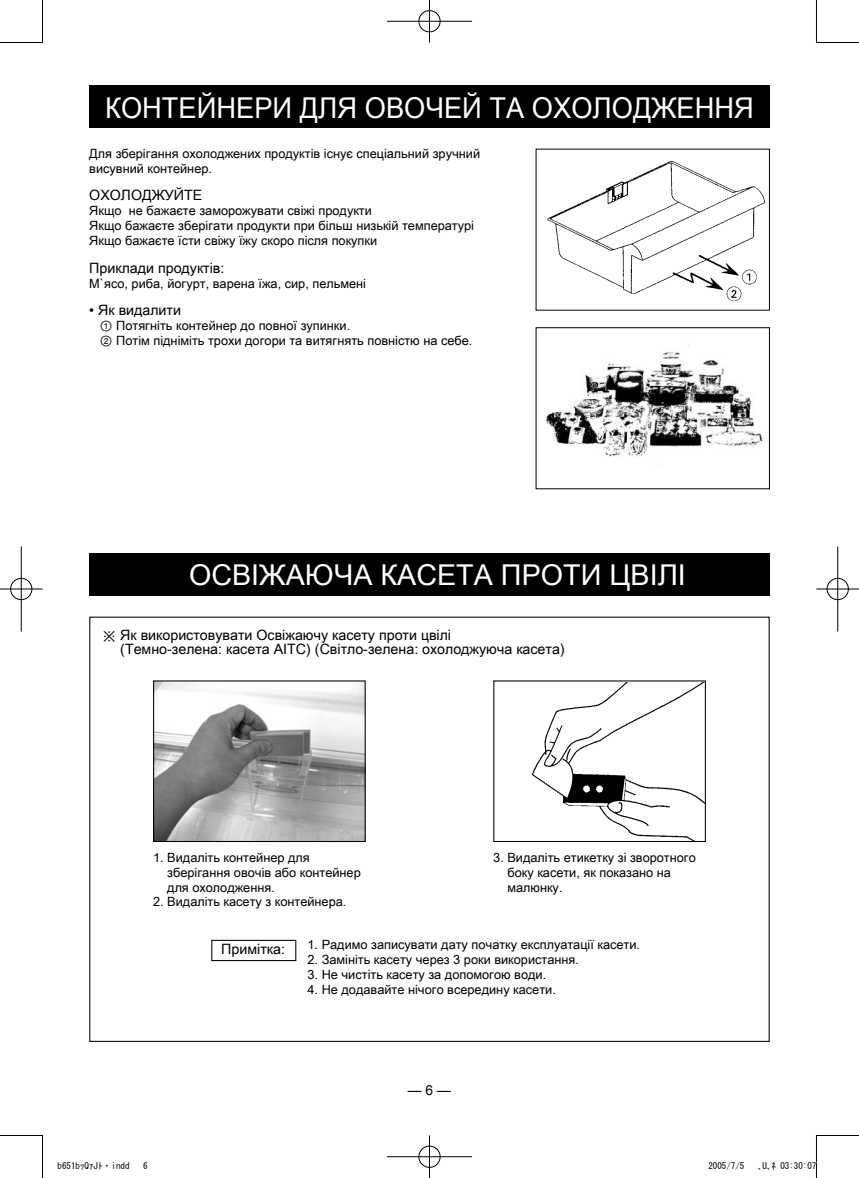
<style>
.page{position:relative;width:859px;height:1178px;background:#fff}
.page>*{position:absolute;margin:0;border:0;box-sizing:border-box;transform-origin:0 0}
.頂標{font:28.65px "Arial Unicode MS";color:#fff;scale:.95 1}
.頂標-2{font:28.65px "Arial Unicode MS";color:#fff}
.小標3mm{font:14.25px/14.9px "Arial Unicode MS";color:#000}
.小標2mm{font:14.25px "Arial Unicode MS";color:#000}
.頁碼{font:13.8px "Arial";color:#000}
.內文{font:12.75px/14.9px "Arial Unicode MS";color:#000}
.內文內縮2_5mm{font:12.75px "Arial Unicode MS";color:#000}
.t1{font:9px "MS Gothic";color:#000}
</style>
<div class="page">
<div style="left:89px;top:85px;width:681px;height:43px;background:#000"></div>
<div style="left:89px;top:553px;width:681px;height:42px;background:#000"></div>
<img style="left:155px;top:682px;width:209px;height:158px">
<div style="left:153px;top:680px;width:213px;height:162px;border:1px solid #000"></div>
<img style="left:532px;top:682px;width:172px;height:158px">
<div style="left:493px;top:680px;width:213px;height:162px;border:1px solid #000"></div>
<img style="left:547px;top:161px;width:218px;height:141px">
<img style="left:546px;top:344px;width:217px;height:113px">
<div style="left:536px;top:327px;width:234px;height:162px;border:1px solid #000"></div>
<div style="left:211px;top:940px;width:85px;height:21px;border:1px solid #000"></div>
<hr style="left:0;top:42px;width:43px;height:1px;background:#000">
<hr style="left:816px;top:42px;width:43px;height:1px;background:#000">
<hr style="left:0;top:1135px;width:43px;height:1px;background:#000">
<hr style="left:816px;top:1135px;width:43px;height:1px;background:#000">
<hr style="left:42px;top:0;width:1px;height:43px;background:#000">
<hr style="left:42px;top:1135px;width:1px;height:43px;background:#000">
<hr style="left:816px;top:0;width:1px;height:43px;background:#000">
<hr style="left:816px;top:1135px;width:1px;height:43px;background:#000">
<div style="left:418px;top:10px;width:23px;height:23px;border:2px solid #fff;border-radius:50%"></div>
<hr style="left:387px;top:20px;width:85px;height:2px;background:#fff">
<hr style="left:428px;top:0;width:3px;height:43px;background:#fff">
<div style="left:419px;top:10px;width:21px;height:22px;border:1px solid #000;border-radius:50%"></div>
<hr style="left:387px;top:21px;width:85px;height:1px;background:#000">
<hr style="left:429px;top:0;width:1px;height:43px;background:#000">
<div style="left:418px;top:1145px;width:23px;height:23px;border:2px solid #fff;border-radius:50%"></div>
<hr style="left:387px;top:1155px;width:85px;height:3px;background:#fff">
<hr style="left:428px;top:1135px;width:3px;height:43px;background:#fff">
<div style="left:419px;top:1146px;width:21px;height:21px;border:1px solid #000;border-radius:50%"></div>
<hr style="left:387px;top:1156px;width:85px;height:1px;background:#000">
<hr style="left:429px;top:1135px;width:1px;height:43px;background:#000">
<div style="left:10px;top:577px;width:23px;height:24px;border:2px solid #fff;border-radius:50%"></div>
<hr style="left:0;top:588px;width:43px;height:2px;background:#fff">
<hr style="left:20px;top:546px;width:2px;height:85px;background:#fff">
<div style="left:10px;top:578px;width:22px;height:22px;border:1px solid #000;border-radius:50%"></div>
<hr style="left:0;top:589px;width:43px;height:1px;background:#000">
<hr style="left:21px;top:546px;width:1px;height:85px;background:#000">
<div style="left:826px;top:577px;width:23px;height:24px;border:2px solid #fff;border-radius:50%"></div>
<hr style="left:816px;top:588px;width:43px;height:2px;background:#fff">
<hr style="left:837px;top:546px;width:2px;height:85px;background:#fff">
<div style="left:827px;top:578px;width:21px;height:22px;border:1px solid #000;border-radius:50%"></div>
<hr style="left:816px;top:589px;width:43px;height:1px;background:#000">
<hr style="left:837px;top:546px;width:1px;height:85px;background:#000">
<p class="頂標" style="left:105px;top:87px;width:684px">КОНТЕЙНЕРИ ДЛЯ ОВОЧЕЙ ТА ОХОЛОДЖЕННЯ</p>
<p class="內文" style="left:89px;top:146px;width:392px">Для зберігання охолоджених продуктів існує спеціальний зручний висувний контейнер.</p>
<p class="小標3mm" style="left:89px;top:188px;width:115px">ОХОЛОДЖУЙТЕ</p>
<p class="內文" style="left:89px;top:203px;width:284px">Якщо не бажаєте заморожувати свіжі продукти</p>
<p class="內文" style="left:89px;top:218px;width:386px">Якщо бажаєте зберігати продукти при більш низькій температурі</p>
<p class="內文" style="left:89px;top:233px;width:289px">Якщо бажаєте їсти свіжу їжу скоро після покупки</p>
<p class="小標3mm" style="left:89px;top:260px;width:137px">Приклади продуктів:</p>
<p class="內文" style="left:89px;top:275px;width:278px">М`ясо, риба, йогурт, варена їжа, сир, пельмені</p>
<p class="小標3mm" style="left:89px;top:303px;width:93px">• Як видалити</p>
<p class="內文內縮2_5mm" style="left:100px;top:316px;width:252px">① Потягніть контейнер до повної зупинки.</p>
<p class="內文內縮2_5mm" style="left:100px;top:331px;width:374px">② Потім підніміть трохи догори та витягнять повністю на себе.</p>
<p class="頂標-2" style="left:189px;top:554px;width:498px">ОСВІЖАЮЧА КАСЕТА ПРОТИ ЦВІЛІ</p>
<p class="小標3mm" style="left:120px;top:627px;width:446px;text-indent:-18px">※ Як використовувати Освіжаючу касету проти цвілі<br>(Темно-зелена: касета AITC) (Світло-зелена: охолоджуюча касета)</p>
<p class="內文" style="left:167px;top:849px;width:195px;text-indent:-14px">1. Видаліть контейнер для зберігання овочів або контейнер для охолодження.</p>
<p class="內文" style="left:153px;top:894px;width:195px">2. Видаліть касету з контейнера.</p>
<p class="內文" style="left:507px;top:849px;width:190px;text-indent:-14px">3. Видаліть етикетку зі зворотного боку касети, як показано на малюнку.</p>
<p class="小標2mm" style="left:221px;top:938px;width:65px">Примітка:</p>
<p class="內文" style="left:307px;top:937px;width:334px">1. Радимо записувати дату початку експлуатації касети.</p>
<p class="內文" style="left:307px;top:951px;width:273px">2. Замініть касету через 3 роки використання.</p>
<p class="內文" style="left:307px;top:966px;width:240px">3. Не чистіть касету за допомогою води.</p>
<p class="內文" style="left:307px;top:981px;width:250px">4. Не додавайте нічого всередину касети.</p>
<p class="頁碼" style="left:408px;top:1080px;width:45px">— 6 —</p>
<p class="t1" style="left:58px;top:1161px;width:73px">b651bｯQｧJﾄ・indd</p>
<p class="t1" style="left:143px;top:1161px;width:6px">6</p>
<p class="t1" style="left:708px;top:1161px;width:37px">2005/7/5</p>
<p class="t1" style="left:758px;top:1161px;width:60px">､U､ﾈ 03:30:07</p>
</div>
